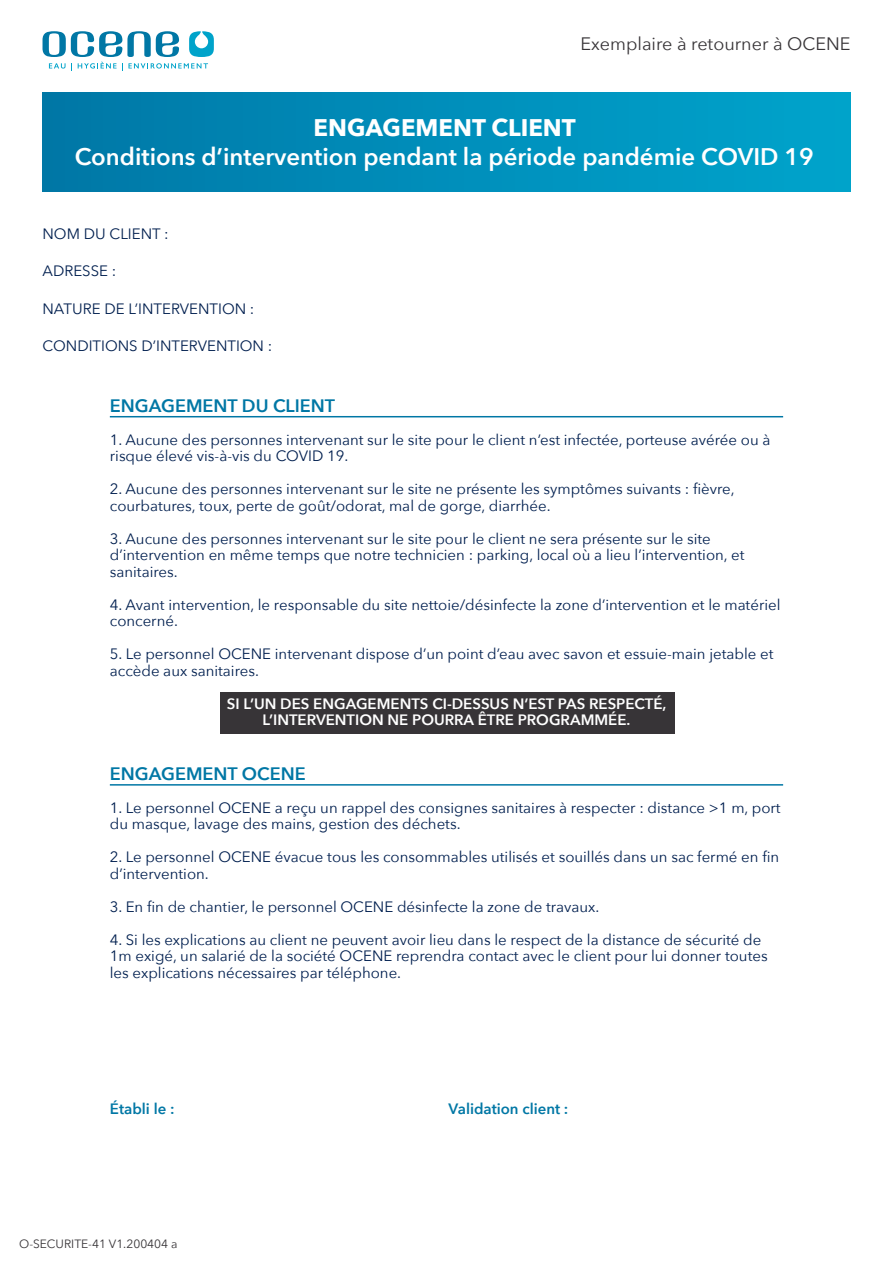
<style>
.page{position:relative;width:893px;height:1263px;background:#fff}
.page>*{position:absolute;margin:0;border:0;box-sizing:border-box;transform-origin:0 0}
.t1{font:600 24px "Avenir Next";color:#fff}
.t2{font:700 24px "Avenir Next";color:#fff}
.t3{font:600 18px "Avenir Next";color:#0077a5}
.t4{font:18px "Avenir Next";color:#373437}
.t5{font:15px/16.5px "Avenir Next";color:#001f4f}
.t6{font:600 15px/16.5px "Avenir Next";color:#fff;text-align:center}
.t7{font:600 15px "Avenir Next";color:#0077a5}
.t8{font:12px "Avenir Next";color:#373437}
</style>
<div class="page">
<div style="left:220px;top:692px;width:455px;height:42px;background:#373437"></div>
<hr style="left:110px;top:416px;width:673px;height:1px;background:#0077a5">
<hr style="left:110px;top:784px;width:673px;height:2px;background:#0077a5">
<div style="left:43px;top:93px;width:807px;height:98px;background:linear-gradient(to right,#0078a7,#00a4cc)"></div>
<svg style="left:43px;top:31px;width:171px;height:39px"></svg>
<p class="t4" style="left:581px;top:29px;width:271px">Exemplaire à retourner à OCENE</p>
<h1 class="t2" style="left:313px;top:107px;width:264px">ENGAGEMENT CLIENT</h1>
<h1 class="t1" style="left:75px;top:136px;width:740px">Conditions d’intervention pendant la période pandémie COVID 19</h1>
<p class="t5" style="left:43px;top:225px;width:128px">NOM DU CLIENT :</p>
<p class="t5" style="left:43px;top:262px;width:75px">ADRESSE :</p>
<p class="t5" style="left:43px;top:300px;width:213px">NATURE DE L’INTERVENTION :</p>
<p class="t5" style="left:43px;top:337px;width:231px">CONDITIONS D’INTERVENTION :</p>
<p class="t3" style="left:110px;top:390px;width:227px">ENGAGEMENT DU CLIENT</p>
<p class="t5" style="left:110px;top:431px;width:662px">1. Aucune des personnes intervenant sur le site pour le client n’est infectée, porteuse avérée ou à risque élevé vis-à-vis du COVID 19.</p>
<p class="t5" style="left:110px;top:480px;width:626px">2. Aucune des personnes intervenant sur le site ne présente les symptômes suivants : fièvre, courbatures, toux, perte de goût/odorat, mal de gorge, diarrhée.</p>
<p class="t5" style="left:110px;top:530px;width:636px">3. Aucune des personnes intervenant sur le site pour le client ne sera présente sur le site d’intervention en même temps que notre technicien : parking, local où a lieu l’intervention, et sanitaires.</p>
<p class="t5" style="left:110px;top:596px;width:672px">4. Avant intervention, le responsable du site nettoie/désinfecte la zone d’intervention et le matériel concerné.</p>
<p class="t5" style="left:110px;top:645px;width:665px">5. Le personnel OCENE intervenant dispose d’un point d’eau avec savon et essuie-main jetable et accède aux sanitaires.</p>
<p class="t6" style="left:227px;top:695px;width:441px">SI L’UN DES ENGAGEMENTS CI-DESSUS N’EST PAS RESPECTÉ,<br>L’INTERVENTION NE POURRA ÊTRE PROGRAMMÉE.</p>
<p class="t3" style="left:110px;top:758px;width:197px">ENGAGEMENT OCENE</p>
<p class="t5" style="left:110px;top:799px;width:672px">1. Le personnel OCENE a reçu un rappel des consignes sanitaires à respecter : distance &gt;1 m, port du masque, lavage des mains, gestion des déchets.</p>
<p class="t5" style="left:110px;top:848px;width:671px">2. Le personnel OCENE évacue tous les consommables utilisés et souillés dans un sac fermé en fin d’intervention.</p>
<p class="t5" style="left:110px;top:898px;width:491px">3. En fin de chantier, le personnel OCENE désinfecte la zone de travaux.</p>
<p class="t5" style="left:110px;top:931px;width:659px">4. Si les explications au client ne peuvent avoir lieu dans le respect de la distance de sécurité de<br>1m exigé, un salarié de la société OCENE reprendra contact avec le client pour lui donner toutes les explications nécessaires par téléphone.</p>
<p class="t7" style="left:110px;top:1096px;width:66px">Établi le :</p>
<p class="t7" style="left:449px;top:1096px;width:121px">Validation client :</p>
<p class="t8" style="left:19px;top:1233px;width:160px">O-SECURITE-41 V1.200404 a</p>
</div>
